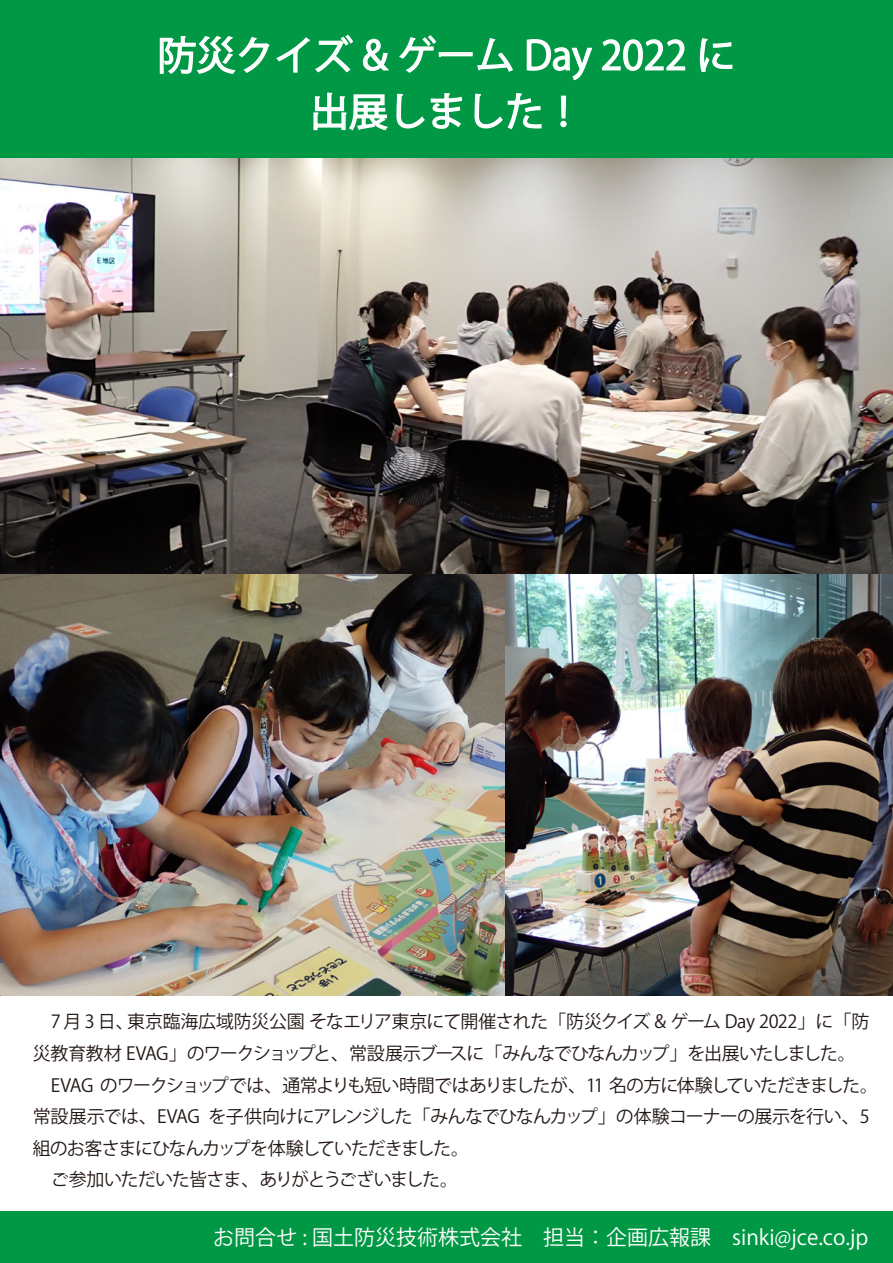
<style>
.page{position:relative;width:893px;height:1263px;background:#fff}
.page>*{position:absolute;margin:0;border:0;box-sizing:border-box;transform-origin:0 0}
.t1{font:39px/56.4px "Koz Go Pr 6 N";color:#fff;text-align:center}
.t2{font:21px "Koz Go Pr 6 N";color:#fff}
.t3{font:18px/31.5px "Koz Go Pr 6 N";letter-spacing:-.055em;color:#231815}
</style>
<div class="page">
<img style="left:0;top:158px;width:893px;height:416px">
<img style="left:0;top:574px;width:506px;height:422px">
<img style="left:506px;top:574px;width:387px;height:422px">
<div style="left:0;top:0;width:893px;height:158px;background:#009844"></div>
<svg style="left:159px;top:34px;width:195px;height:40px"></svg>
<svg style="left:362px;top:38px;width:27px;height:33px"></svg>
<svg style="left:399px;top:35px;width:114px;height:38px"></svg>
<svg style="left:526px;top:39px;width:67px;height:42px"></svg>
<svg style="left:601px;top:39px;width:85px;height:32px"></svg>
<svg style="left:699px;top:38px;width:34px;height:35px"></svg>
<svg style="left:313px;top:92px;width:75px;height:39px"></svg>
<svg style="left:396px;top:93px;width:67px;height:36px"></svg>
<svg style="left:474px;top:93px;width:68px;height:37px"></svg>
<svg style="left:560px;top:95px;width:7px;height:33px"></svg>
<div style="left:0;top:1211px;width:893px;height:52px;background:#009844"></div>
<h1 class="t1" style="left:157px;top:28px;width:579px">防災クイズ &amp; ゲーム Day 2022 に出展しました！</h1>
<p class="t3" style="left:33px;top:1006px;width:847px">　7 月 3 日、東京臨海広域防災公園 そなエリア東京にて開催された「防災クイズ &amp; ゲーム Day 2022」に「防災教育教材 EVAG」のワークショップと、常設展示ブースに「みんなでひなんカップ」を出展いたしました。　EVAG のワークショップでは、通常よりも短い時間ではありましたが、11 名の方に体験していただきました。常設展示では、EVAG を子供向けにアレンジした「みんなでひなんカップ」の体験コーナーの展示を行い、5組のお客さまにひなんカップを体験していただきました。<br>　ご参加いただいた皆さま、ありがとうございました。</p>
<p class="t2" style="left:213px;top:1225px;width:657px">お問合せ : 国土防災技術株式会社　担当：企画広報課　sinki@jce.co.jp</p>
</div>
